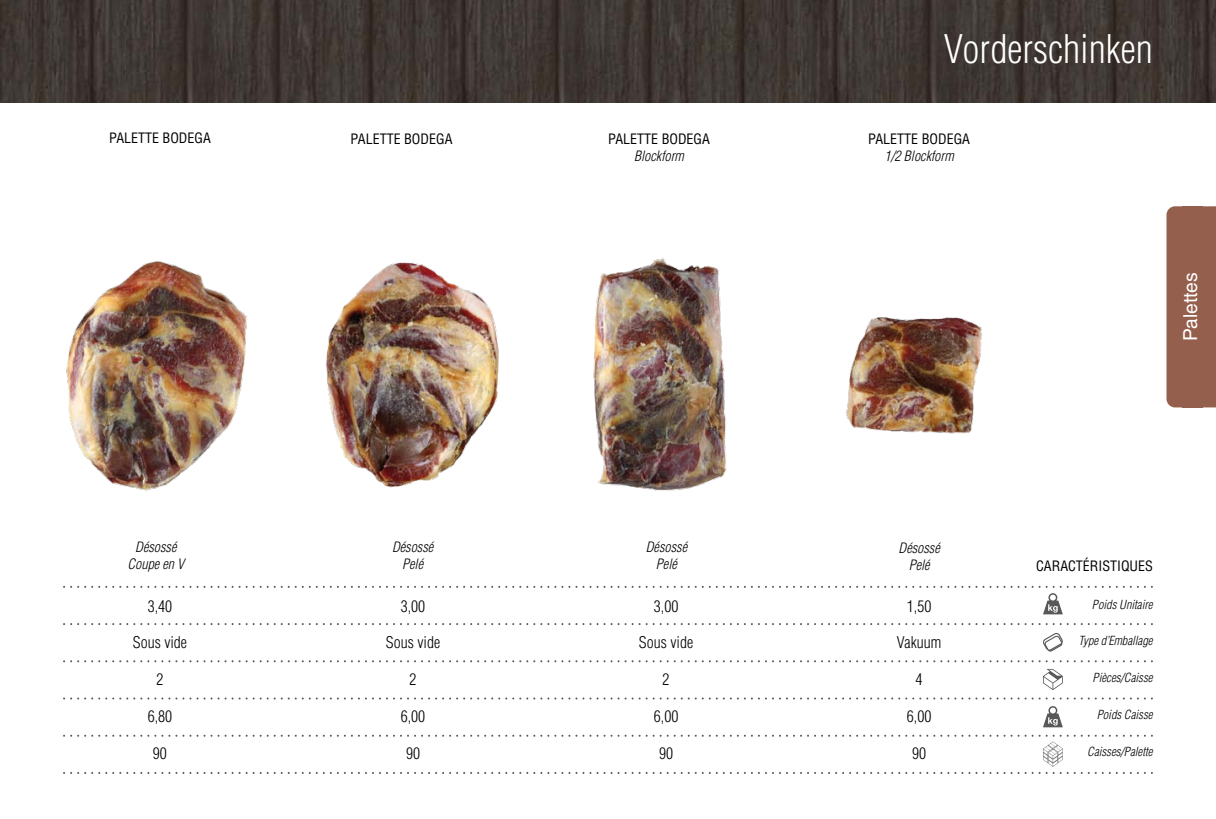
<style>
.page{position:relative;width:1216px;height:819px;background:#fff}
.page>*{position:absolute;margin:0;border:0;box-sizing:border-box;transform-origin:0 0}
.t1{font:300 condensed 38.5px "Helvetica";color:#fff}
.t2{font:19.25px "Helvetica";color:#fff}
.t3{font:300 condensed 15.75px "Helvetica";color:#000}
.t4{font:italic 300 condensed 14px/16.8px "Helvetica";color:#000;text-align:center}
.t5{font:condensed 14px "Helvetica";color:#000}
.t6{font:italic 300 condensed 12.25px "Helvetica";color:#000}
</style>
<div class="page">
<img style="left:0;top:0;width:1215px;height:103px">
<svg style="left:64px;top:623px;width:1075px;height:2px"></svg>
<svg style="left:64px;top:660px;width:1075px;height:2px"></svg>
<svg style="left:64px;top:697px;width:1075px;height:2px"></svg>
<svg style="left:64px;top:585px;width:1075px;height:29px"></svg>
<svg style="left:1043px;top:633px;width:19px;height:18px"></svg>
<svg style="left:1043px;top:668px;width:19px;height:22px"></svg>
<svg style="left:64px;top:734px;width:1075px;height:40px"></svg>
<svg style="left:1043px;top:706px;width:19px;height:21px"></svg>
<div style="left:1166px;top:206px;width:49px;height:201px;background:#945f4d"></div>
<div style="left:1182px;top:206px;width:20px;height:201px;background:#945f4d"></div>
<img style="left:66px;top:261px;width:182px;height:230px">
<img style="left:846px;top:317px;width:136px;height:117px">
<img style="left:326px;top:262px;width:173px;height:226px">
<img style="left:593px;top:258px;width:134px;height:233px">
<p class="t5" style="left:109px;top:129px;width:103px">PALETTE BODEGA</p>
<p class="t5" style="left:350px;top:130px;width:103px">PALETTE BODEGA</p>
<p class="t5" style="left:608px;top:130px;width:103px">PALETTE BODEGA</p>
<p class="t4" style="left:634px;top:147px;width:51px">Blockform</p>
<h1 class="t1" style="left:943px;top:25px;width:210px">Vorderschinken</h1>
<p class="t5" style="left:868px;top:130px;width:103px">PALETTE BODEGA</p>
<p class="t4" style="left:884px;top:147px;width:71px">1/2 Blockform</p>
<p class="t2" style="left:1179px;top:341px;width:70px;rotate:-90deg">Palettes</p>
<p class="t4" style="left:127px;top:538px;width:58px">Désossé<br>Coupe en V</p>
<p class="t4" style="left:392px;top:538px;width:43px">Désossé<br>Pelé</p>
<p class="t4" style="left:646px;top:538px;width:43px">Désossé<br>Pelé</p>
<p class="t4" style="left:898px;top:539px;width:43px">Désossé<br>Pelé</p>
<p class="t3" style="left:148px;top:596px;width:26px">3,40</p>
<p class="t3" style="left:133px;top:632px;width:56px">Sous vide</p>
<p class="t3" style="left:156px;top:669px;width:8px">2</p>
<p class="t3" style="left:148px;top:706px;width:26px">6,80</p>
<p class="t3" style="left:153px;top:743px;width:15px">90</p>
<p class="t3" style="left:401px;top:596px;width:26px">3,00</p>
<p class="t3" style="left:386px;top:632px;width:56px">Sous vide</p>
<p class="t3" style="left:409px;top:669px;width:8px">2</p>
<p class="t3" style="left:401px;top:706px;width:26px">6,00</p>
<p class="t3" style="left:406px;top:743px;width:15px">90</p>
<p class="t3" style="left:654px;top:596px;width:26px">3,00</p>
<p class="t3" style="left:639px;top:632px;width:56px">Sous vide</p>
<p class="t3" style="left:662px;top:669px;width:8px">2</p>
<p class="t3" style="left:654px;top:706px;width:26px">6,00</p>
<p class="t3" style="left:659px;top:743px;width:15px">90</p>
<p class="t3" style="left:906px;top:596px;width:26px">1,50</p>
<p class="t3" style="left:896px;top:632px;width:46px">Vakuum</p>
<p class="t3" style="left:915px;top:669px;width:8px">4</p>
<p class="t3" style="left:906px;top:706px;width:26px">6,00</p>
<p class="t3" style="left:912px;top:743px;width:15px">90</p>
<p class="t5" style="left:1036px;top:557px;width:118px">CARACTÉRISTIQUES</p>
<p class="t6" style="left:1091px;top:596px;width:62px">Poids Unitaire</p>
<p class="t6" style="left:1078px;top:633px;width:76px">Type d’Emballage</p>
<p class="t6" style="left:1092px;top:670px;width:61px">Pièces/Caisse</p>
<p class="t6" style="left:1096px;top:707px;width:57px">Poids Caisse</p>
<p class="t6" style="left:1087px;top:743px;width:67px">Caisses/Palette</p>
</div>
